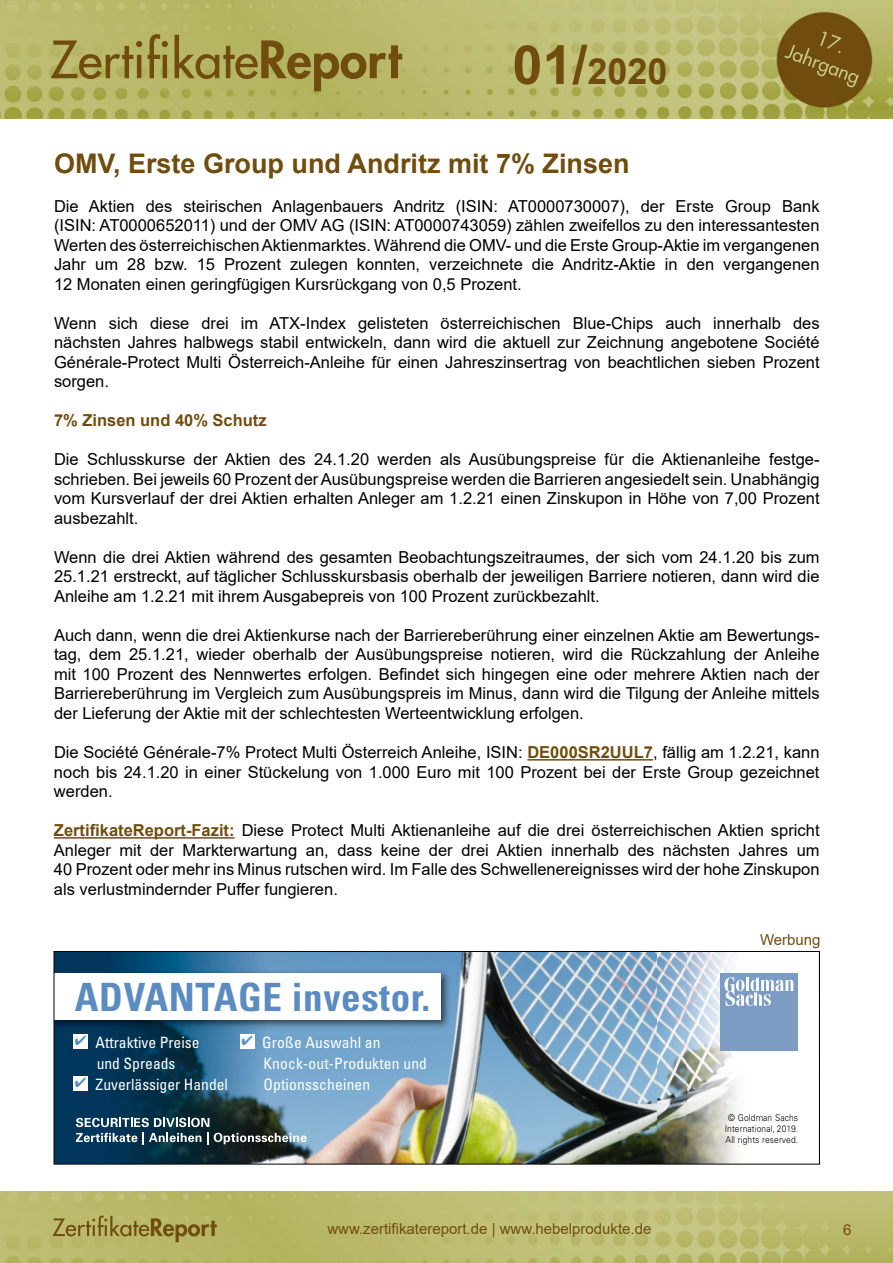
<style>
.page{position:relative;width:893px;height:1263px;background:#fff}
.page>*{position:absolute;margin:0;border:0;box-sizing:border-box;transform-origin:0 0}
.t1{font:700 condensed 39px "Univers";letter-spacing:.015em;color:#5b8bc1}
.t2{font:700 36px "Arial";color:#704d0f}
.t3{font:700 27px "Arial";color:#704d0f}
.t4{font:16.5px/19.5px "Arial";color:#000;text-align:justify}
.t5{font:700 16.5px "Arial";color:#704d0f}
.t6{font:condensed 15.6px/21px "Univers";letter-spacing:.01em;color:#fff}
.t7{font:15px "Arial";color:#704d0f}
.t8{font:300 9.45px/11.1px "Univers";letter-spacing:.01em;color:#000;text-align:center;scale:.9 1}
.s1{font-size:54px}
.s2{font-weight:700;color:#704d0f}
</style>
<div class="page">
<img style="left:0;top:1192px;width:893px;height:71px">
<img style="left:0;top:0;width:893px;height:119px">
<hr style="left:527px;top:759px;width:126px;height:1px;background:#704d0f">
<hr style="left:54px;top:837px;width:181px;height:2px;background:#704d0f">
<img style="left:269px;top:953px;width:388px;height:209px">
<img style="left:657px;top:953px;width:82px;height:209px">
<div style="left:54px;top:951px;width:53px;height:213px;background:#00365c"></div>
<img style="left:107px;top:1034px;width:162px;height:128px">
<img style="left:107px;top:953px;width:162px;height:14px">
<div style="left:720px;top:973px;width:78px;height:78px;background:#7d9cc4"></div>
<svg style="left:724px;top:977px;width:69px;height:29px"></svg>
<img style="left:56px;top:967px;width:399px;height:67px">
<div style="left:54px;top:973px;width:387px;height:47px;background:#fff"></div>
<svg style="left:76px;top:1118px;width:231px;height:27px"></svg>
<div style="left:73px;top:1034px;width:14px;height:14px;background:#fff"></div>
<div style="left:73px;top:1076px;width:14px;height:14px;background:#fff"></div>
<div style="left:240px;top:1034px;width:14px;height:14px;background:#fff"></div>
<div style="left:54px;top:951px;width:766px;height:213px;border:1px solid #000"></div>
<h2 class="t2" style="left:512px;top:46px;width:157px"><span class="s1">01/</span>2020</h2>
<h3 class="t3" style="left:54px;top:144px;width:577px">OMV, Erste Group und Andritz mit 7% Zinsen</h3>
<p class="t4" style="left:54px;top:196px;width:767px">Die Aktien des steirischen Anlagenbauers Andritz (ISIN: AT0000730007), der Erste Group Bank (ISIN: AT0000652011) und der OMV AG (ISIN: AT0000743059) zählen zweifellos zu den interessantesten Werten des österreichischen Aktienmarktes. Während die OMV- und die Erste Group-Aktie im vergangenen Jahr um 28 bzw. 15 Prozent zulegen konnten, verzeichnete die Andritz-Aktie in den vergangenen 12 Monaten einen geringfügigen Kursrückgang von 0,5 Prozent.</p>
<p class="t4" style="left:54px;top:313px;width:767px">Wenn sich diese drei im ATX-Index gelisteten österreichischen Blue-Chips auch innerhalb des nächsten Jahres halbwegs stabil entwickeln, dann wird die aktuell zur Zeichnung angebotene Société Générale-Protect Multi Österreich-Anleihe für einen Jahreszinsertrag von beachtlichen sieben Prozent sorgen.</p>
<p class="t5" style="left:54px;top:409px;width:214px">7% Zinsen und 40% Schutz</p>
<p class="t4" style="left:54px;top:450px;width:767px">Die Schlusskurse der Aktien des 24.1.20 werden als Ausübungspreise für die Aktienanleihe festge&shy;schrieben. Bei jeweils 60 Prozent der Ausübungspreise werden die Barrieren angesiedelt sein. Unabhängig vom Kursverlauf der drei Aktien erhalten Anleger am 1.2.21 einen Zinskupon in Höhe von 7,00 Prozent ausbezahlt.</p>
<p class="t4" style="left:54px;top:547px;width:767px">Wenn die drei Aktien während des gesamten Beobachtungszeitraumes, der sich vom 24.1.20 bis zum 25.1.21 erstreckt, auf täglicher Schlusskursbasis oberhalb der jeweiligen Barriere notieren, dann wird die Anleihe am 1.2.21 mit ihrem Ausgabepreis von 100 Prozent zurückbezahlt.</p>
<p class="t4" style="left:54px;top:625px;width:767px">Auch dann, wenn die drei Aktienkurse nach der Barriereberührung einer einzelnen Aktie am Bewertungs&shy;tag, dem 25.1.21, wieder oberhalb der Ausübungspreise notieren, wird die Rückzahlung der Anleihe mit 100 Prozent des Nennwertes erfolgen. Befindet sich hingegen eine oder mehrere Aktien nach der Barriereberührung im Vergleich zum Ausübungspreis im Minus, dann wird die Tilgung der Anleihe mittels der Lieferung der Aktie mit der schlechtesten Werteentwicklung erfolgen.</p>
<p class="t4" style="left:54px;top:742px;width:767px">Die Société Générale-7% Protect Multi Österreich Anleihe, ISIN: <span class="s2">DE000SR2UUL7</span>, fällig am 1.2.21, kann noch bis 24.1.20 in einer Stückelung von 1.000 Euro mit 100 Prozent bei der Erste Group gezeichnet werden.</p>
<p class="t4" style="left:54px;top:820px;width:767px"><span class="s2">ZertifikateReport-Fazit:</span> Diese Protect Multi Aktienanleihe auf die drei österreichischen Aktien spricht Anleger mit der Markterwartung an, dass keine der drei Aktien innerhalb des nächsten Jahres um 40 Prozent oder mehr ins Minus rutschen wird. Im Falle des Schwellenereignisses wird der hohe Zinskupon als verlustmindernder Puffer fungieren.</p>
<h1 class="t1" style="left:75px;top:973px;width:357px">ADVANTAGE investor.</h1>
<p class="t6" style="left:96px;top:1031px;width:134px">Attraktive Preise<br>und Spreads<br>Zuverlässiger Handel</p>
<p class="t6" style="left:262px;top:1031px;width:166px">Große Auswahl an<br>Knock-out-Produkten und<br>Optionsscheinen</p>
<p class="t7" style="left:760px;top:930px;width:62px">Werbung</p>
<p class="t8" style="left:725px;top:1112px;width:83px">© Goldman Sachs<br>International, 2019.<br>All rights reserved.</p>
<p class="t7" style="left:327px;top:1218px;width:326px">www.zertifikatereport.de | www.hebelprodukte.de</p>
<p class="t7" style="left:843px;top:1219px;width:10px">6</p>
</div>
